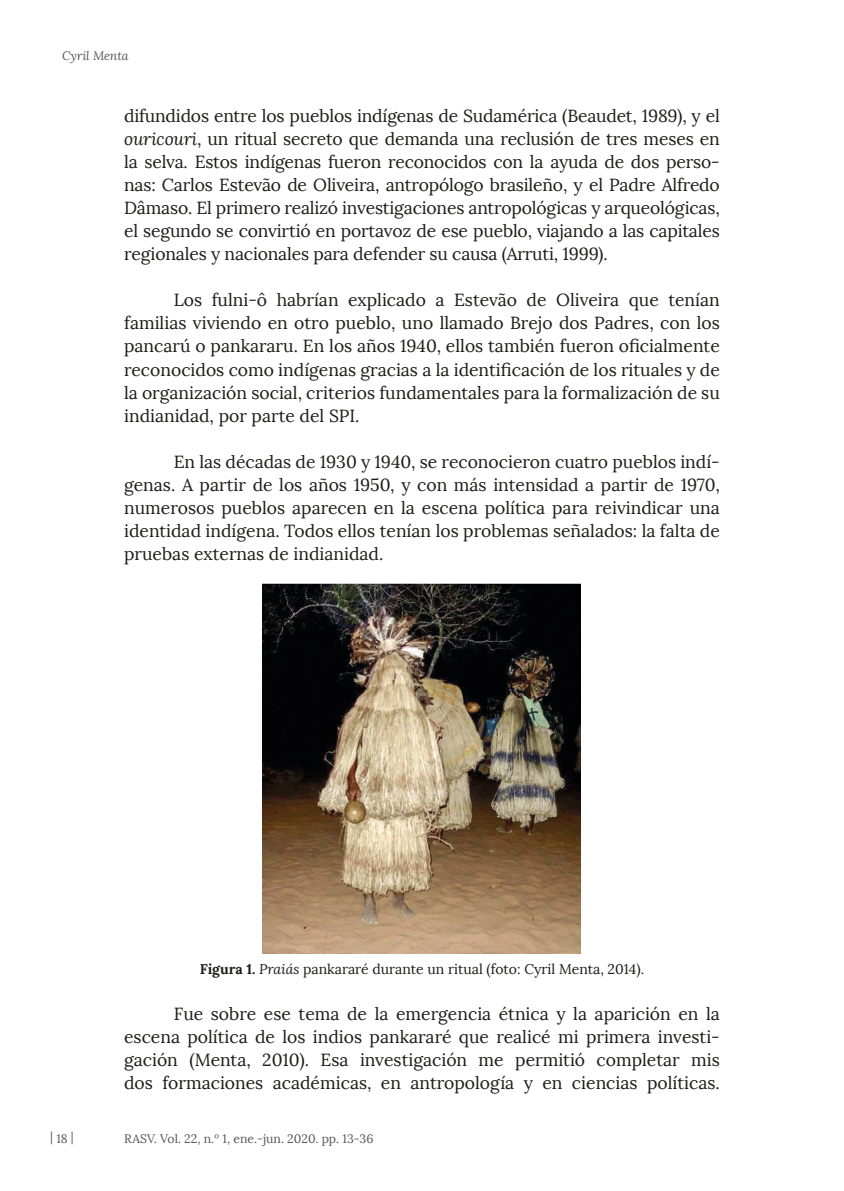
<style>
.page{position:relative;width:844px;height:1191px;background:#fff}
.page>*{position:absolute;margin:0;border:0;box-sizing:border-box;transform-origin:0 0}
.t1{font:17.5px/23.1px "Lora";color:#1d1d1b;text-align:justify}
.t2{font:14px "Lora";color:#1d1d1b}
.t3{font:12.25px "Lora";color:#575756}
.t4{font:italic 12.25px "Lora";color:#575756}
.s1{font-style:italic}
.s2{font-weight:700}
</style>
<div class="page">
<img style="left:263px;top:583px;width:317px;height:370px">
<p class="t4" style="left:62px;top:48px;width:68px">Cyril Menta</p>
<p class="t1" style="left:124px;top:105px;width:597px">difundidos entre los pueblos indígenas de Sudamérica (Beaudet, 1989), y el <span class="s1">ouricouri</span>, un ritual secreto que demanda una reclusión de tres meses en la selva. Estos indígenas fueron reconocidos con la ayuda de dos perso&shy;nas: Carlos Estevão de Oliveira, antropólogo brasileño, y el Padre Alfredo Dâmaso. El primero realizó investigaciones antropológicas y arqueológicas, el segundo se convirtió en portavoz de ese pueblo, viajando a las capitales regionales y nacionales para defender su causa (Arruti, 1999).</p>
<p class="t1" style="left:124px;top:289px;width:597px;text-indent:50px">Los fulni-ô habrían explicado a Estevão de Oliveira que tenían familias viviendo en otro pueblo, uno llamado Brejo dos Padres, con los pancarú o pankararu. En los años 1940, ellos también fueron oficialmente reconocidos como indígenas gracias a la identificación de los rituales y de la organización social, criterios fundamentales para la formalización de su indianidad, por parte del SPI.</p>
<p class="t1" style="left:124px;top:450px;width:597px;text-indent:50px">En las décadas de 1930 y 1940, se reconocieron cuatro pueblos indí&shy;genas. A partir de los años 1950, y con más intensidad a partir de 1970, numerosos pueblos aparecen en la escena política para reivindicar una identidad indígena. Todos ellos tenían los problemas señalados: la falta de pruebas externas de indianidad.</p>
<p class="t2" style="left:200px;top:960px;width:445px"><span class="s2">Figura 1.</span> <span class="s1">Praiás</span> pankararé durante un ritual (foto: Cyril Menta, 2014).</p>
<p class="t1" style="left:124px;top:1002px;width:597px;text-indent:50px">Fue sobre ese tema de la emergencia étnica y la aparición en la escena política de los indios pankararé que realicé mi primera investi&shy;gación (Menta, 2010). Esa investigación me permitió completar mis dos formaciones académicas, en antropología y en ciencias políticas.</p>
<p class="t3" style="left:50px;top:1130px;width:25px">| 18 |</p>
<p class="t3" style="left:124px;top:1131px;width:251px">RASV. Vol. 22, n.º 1, ene.-jun. 2020. pp. 13-36</p>
</div>
